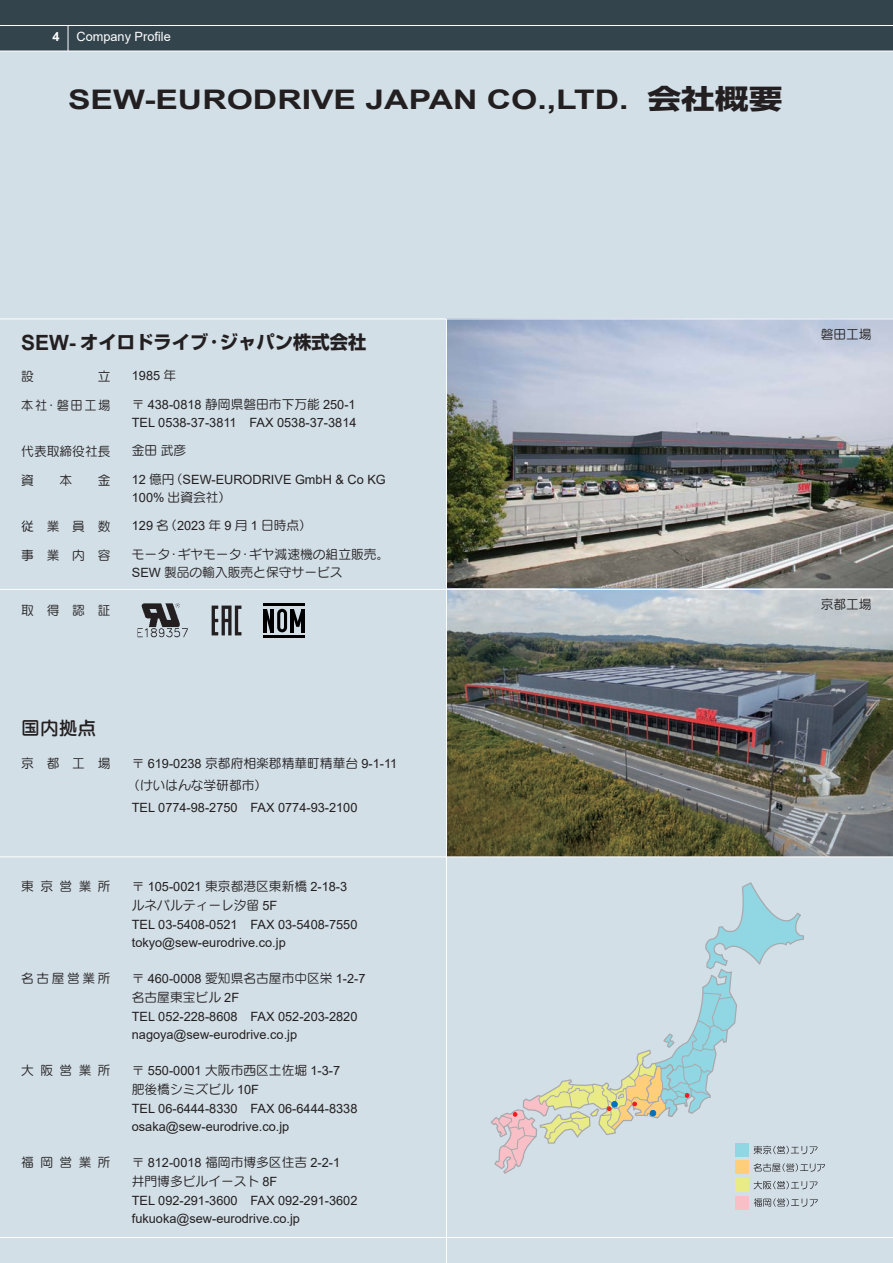
<style>
.page{position:relative;width:893px;height:1263px;background:#d2dfe7}
.page>*{position:absolute;margin:0;border:0;box-sizing:border-box;transform-origin:0 0}
.t1{font:700 27px "Arial";color:#231f20;scale:1.25 1}
.t2{font:18.75px "Seurat Pro DB";color:#231f20}
.t3{font:700 18.3px "Shin Go Pro";color:#231f20}
.t4{font:12.75px/18.8px "Arial";color:#231f20}
.t5{font:12.75px/18px "Seurat Pro M";color:#231f20}
.t6{font:12.75px "Arial";color:#fff}
.t7{font:12.75px "Seurat Pro M";color:#231f20;scale:.96 1}
.t8{font:700 12.75px "Arial";color:#fff}
.s1{font-family:"Shin Go Pro"}
.s2{font-family:"Arial";font-size:21px}
.s3{font-family:"Seurat Pro M"}
.s4{font-family:"Arial"}
</style>
<div class="page">
<div style="left:0;top:0;width:893px;height:51px;background:#33444d"></div>
<svg style="left:68px;top:26px;width:1px;height:25px"></svg>
<hr style="left:0;top:25px;width:893px;height:1px;background:#fff">
<hr style="left:0;top:51px;width:893px;height:1px;background:#fff">
<img style="left:447px;top:320px;width:446px;height:536px">
<div style="left:736px;top:1178px;width:13px;height:13px;background:#e9eb86"></div>
<div style="left:736px;top:1196px;width:13px;height:13px;background:#f9bfc6"></div>
<svg style="left:754px;top:1198px;width:64px;height:9px"></svg>
<svg style="left:490px;top:883px;width:335px;height:306px"></svg>
<hr style="left:264px;top:603px;width:41px;height:2px;background:#000">
<hr style="left:264px;top:636px;width:41px;height:2px;background:#000">
<svg style="left:264px;top:609px;width:41px;height:23px"></svg>
<img style="left:137px;top:604px;width:51px;height:33px">
<svg style="left:212px;top:605px;width:29px;height:30px"></svg>
<hr style="left:0;top:319px;width:893px;height:1px;background:#fff">
<hr style="left:446px;top:319px;width:1px;height:944px;background:#fff">
<hr style="left:0;top:1237px;width:893px;height:1px;background:#fff">
<hr style="left:0;top:589px;width:893px;height:1px;background:#fff">
<hr style="left:0;top:856px;width:893px;height:1px;background:#fff">
<p class="t8" style="left:52px;top:28px;width:9px">4</p>
<p class="t6" style="left:77px;top:28px;width:96px">Company Profile</p>
<h1 class="t1" style="left:68px;top:80px;width:573px">SEW-EURODRIVE JAPAN CO.,LTD. <span class="s1">会社概要</span></h1>
<h3 class="t3" style="left:21px;top:328px;width:347px"><span class="s2">SEW-</span> オイロドライブ·ジャパン株式会社</h3>
<p class="t5" style="left:21px;top:367px;width:14px">設</p>
<p class="t5" style="left:98px;top:367px;width:14px">立</p>
<p class="t4" style="left:132px;top:366px;width:46px">1985 <span class="s3">年</span></p>
<p class="t7" style="left:21px;top:397px;width:95px">本社・磐田工場</p>
<p class="t4" style="left:132px;top:395px;width:226px;line-height:18px"><span class="s3">〒</span> 438-0818 <span class="s3">静岡県磐田市下万能</span> 250-1<br>TEL 0538-37-3811 FAX 0538-37-3814</p>
<p class="t5" style="left:21px;top:442px;width:91px">代表取締役社長</p>
<p class="t5" style="left:132px;top:441px;width:56px">金田武彦</p>
<p class="t5" style="left:21px;top:470px;width:14px">資</p>
<p class="t5" style="left:60px;top:470px;width:14px">本</p>
<p class="t5" style="left:98px;top:470px;width:14px">金</p>
<p class="t4" style="left:132px;top:470px;width:255px">12 <span class="s3">億円（</span>SEW-EURODRIVE GmbH &amp; Co KG</p>
<p class="t5" style="left:132px;top:488px;width:101px"><span class="s4">100%</span> 出資会社）</p>
<p class="t5" style="left:21px;top:516px;width:91px">従業員数</p>
<p class="t4" style="left:132px;top:516px;width:182px">129 <span class="s3">名（</span>2023 <span class="s3">年</span> 9 <span class="s3">月</span> 1 <span class="s3">日時点）</span></p>
<p class="t5" style="left:21px;top:545px;width:91px">事業内容</p>
<p class="t5" style="left:132px;top:545px;width:259px">モータ・ギヤモータ・ギヤ減速機の組立販売。<br><span class="s4">SEW</span> 製品の輸入販売と保守サービス</p>
<p class="t5" style="left:21px;top:601px;width:91px">取得認証</p>
<h2 class="t2" style="left:21px;top:715px;width:77px">国内拠点</h2>
<p class="t5" style="left:21px;top:753px;width:91px">京都工場</p>
<p class="t4" style="left:132px;top:753px;width:267px"><span class="s3">〒</span> 619-0238 <span class="s3">京都府相楽郡精華町精華台</span> 9-1-11</p>
<p class="t5" style="left:127px;top:776px;width:142px">（けいはんな学研都市）</p>
<p class="t4" style="left:132px;top:798px;width:227px">TEL 0774-98-2750 FAX 0774-93-2100</p>
<p class="t5" style="left:21px;top:877px;width:91px">東京営業所</p>
<p class="t4" style="left:132px;top:877px;width:217px"><span class="s3">〒</span> 105-0021 <span class="s3">東京都港区東新橋</span> 2-18-3</p>
<p class="t5" style="left:132px;top:896px;width:147px">ルネパルティーレ汐留 <span class="s4">5F</span></p>
<p class="t4" style="left:132px;top:915px;width:227px">TEL 03-5408-0521 FAX 03-5408-7550 tokyo@sew-eurodrive.co.jp</p>
<p class="t5" style="left:21px;top:969px;width:91px">名古屋営業所</p>
<p class="t4" style="left:132px;top:969px;width:235px"><span class="s3">〒</span> 460-0008 <span class="s3">愛知県名古屋市中区栄</span> 1-2-7</p>
<p class="t5" style="left:132px;top:988px;width:109px">名古屋東宝ビル <span class="s4">2F</span></p>
<p class="t4" style="left:132px;top:1007px;width:227px">TEL 052-228-8608 FAX 052-203-2820 nagoya@sew-eurodrive.co.jp</p>
<p class="t5" style="left:21px;top:1061px;width:91px">大阪営業所</p>
<p class="t4" style="left:132px;top:1061px;width:210px"><span class="s3">〒</span> 550-0001 <span class="s3">大阪市西区土佐堀</span> 1-3-7</p>
<p class="t5" style="left:132px;top:1080px;width:129px">肥後橋シミズビル <span class="s4">10F</span></p>
<p class="t4" style="left:132px;top:1099px;width:227px">TEL 06-6444-8330 FAX 06-6444-8338 osaka@sew-eurodrive.co.jp</p>
<p class="t5" style="left:21px;top:1153px;width:91px">福岡営業所</p>
<p class="t4" style="left:132px;top:1153px;width:210px"><span class="s3">〒</span> 812-0018 <span class="s3">福岡市博多区住吉</span> 2-2-1</p>
<p class="t5" style="left:132px;top:1172px;width:147px">井門博多ビルイースト <span class="s4">8F</span></p>
<p class="t4" style="left:132px;top:1191px;width:227px">TEL 092-291-3600 FAX 092-291-3602 fukuoka@sew-eurodrive.co.jp</p>
<p class="t5" style="left:821px;top:324px;width:52px">磐田工場</p>
<p class="t5" style="left:821px;top:594px;width:52px">京都工場</p>
</div>
